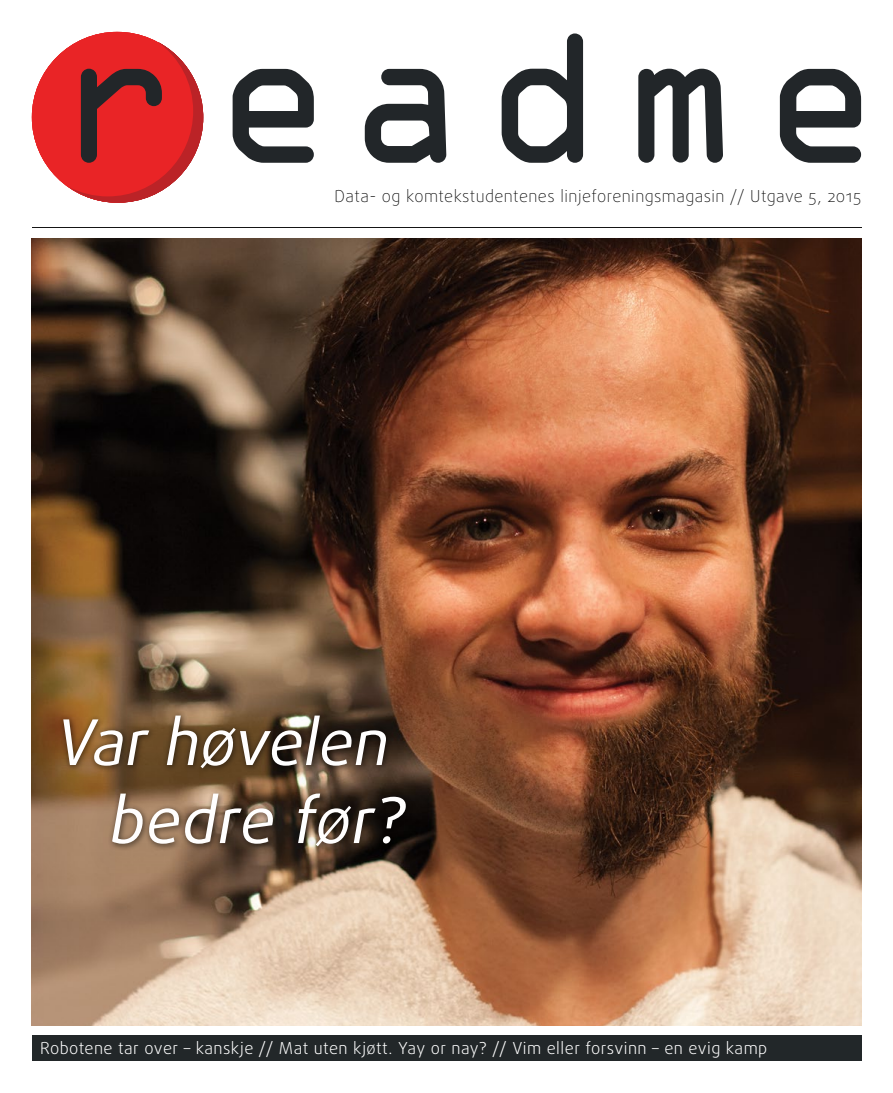
<style>
.page{position:relative;width:893px;height:1093px;background:#fff}
.page>*{position:absolute;margin:0;border:0;box-sizing:border-box;transform-origin:0 0}
.t1{font:italic 63px/78px "Daxline Pro";color:#fffefe;text-align:right}
.t2{font:300 16.5px "Daxline Pro";letter-spacing:.025em;color:#fff}
.t3{font:100 16.5px "Daxline Pro";letter-spacing:.025em;color:#000}
</style>
<div class="page">
<hr style="left:32px;top:227px;width:829px;height:1px;background:#000">
<div style="left:32px;top:1036px;width:829px;height:25px;background:#222729"></div>
<div style="left:32px;top:32px;width:171px;height:170px;background:#e92426;border-radius:50%"></div>
<svg style="left:68px;top:42px;width:135px;height:160px"></svg>
<svg style="left:233px;top:69px;width:81px;height:94px"></svg>
<svg style="left:365px;top:69px;width:81px;height:94px"></svg>
<svg style="left:502px;top:33px;width:81px;height:130px"></svg>
<svg style="left:638px;top:69px;width:85px;height:94px"></svg>
<svg style="left:780px;top:69px;width:81px;height:94px"></svg>
<img style="left:32px;top:239px;width:829px;height:786px">
<div style="left:34px;top:704px;width:395px;height:181px;background:#000;opacity:.13"></div>
<div style="left:58px;top:711px;width:355px;height:142px;background:#000;opacity:.6"></div>
<p class="t3" style="left:335px;top:186px;width:528px">Data- og komtekstudentenes linjeforeningsmagasin // Utgave 5, 2015</p>
<h1 class="t1" style="left:54px;top:704px;width:365px">Varhøvelen bedre før?</h1>
<p class="t2" style="left:40px;top:1037px;width:729px">Robotene tar over – kanskje // Mat uten kjøtt. Yay or nay? // Vim eller forsvinn – en evig kamp</p>
</div>
